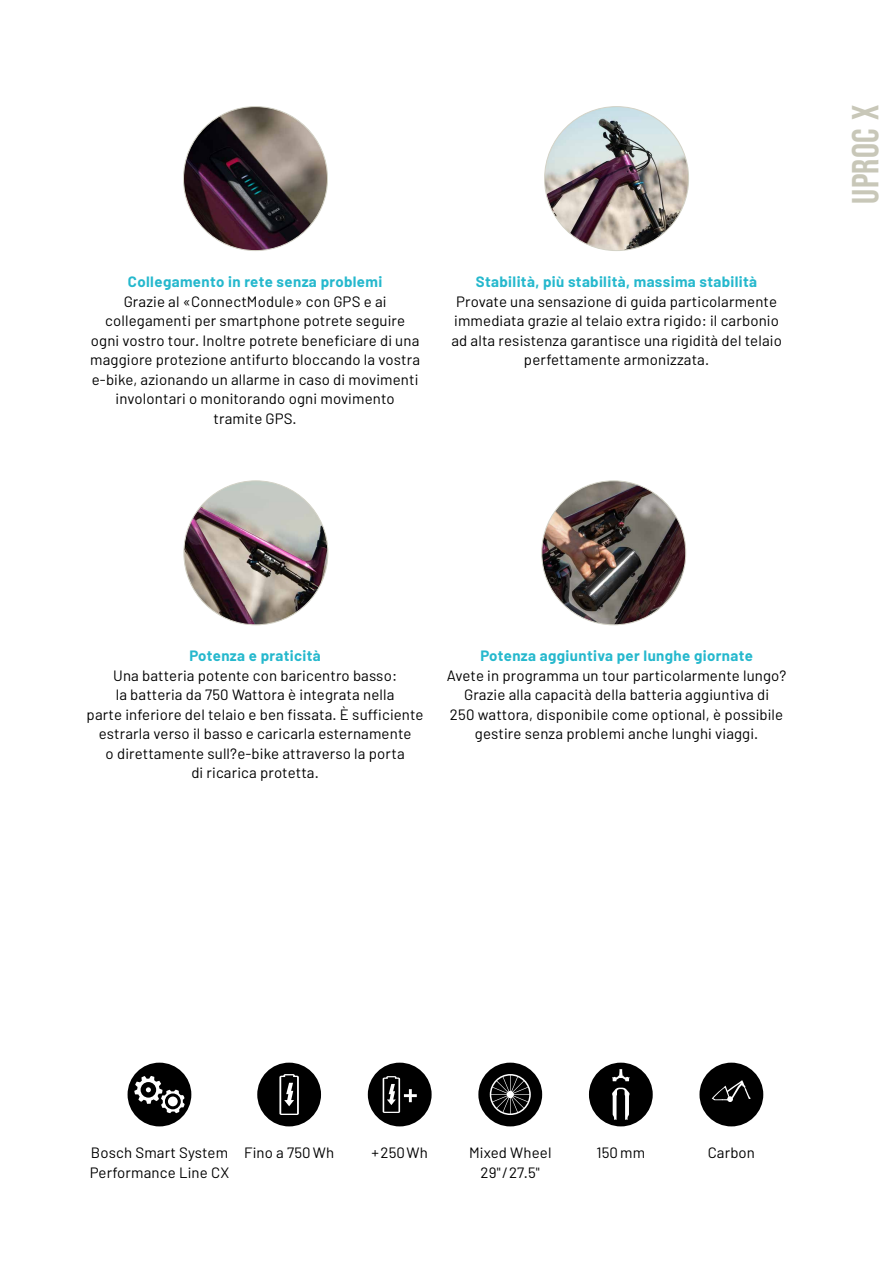
<style>
.page{position:relative;width:893px;height:1263px;background:#fff}
.page>*{position:absolute;margin:0;border:0;box-sizing:border-box;transform-origin:0 0}
.t1{font:37.5px "Bebas Neue";letter-spacing:.01em;color:#c8c7b8}
.t2{font:15px/19.5px "Barlow";letter-spacing:.01em;color:#000;text-align:center}
.t3{font:700 15px "Barlow";letter-spacing:.025em;color:#25b8cd}
</style>
<div class="page">
<img style="left:542px;top:481px;width:144px;height:144px;border-radius:72px">
<img style="left:545px;top:107px;width:144px;height:144px;border-radius:72px">
<img style="left:184px;top:481px;width:144px;height:144px;border-radius:72px">
<img style="left:183px;top:107px;width:144px;height:144px;border-radius:72px">
<div style="left:128px;top:1063px;width:63px;height:63px;background:#000;border-radius:50%"></div>
<svg style="left:134px;top:1076px;width:51px;height:37px"></svg>
<div style="left:257px;top:1063px;width:64px;height:63px;background:#000;border-radius:50%"></div>
<svg style="left:279px;top:1074px;width:20px;height:41px"></svg>
<div style="left:368px;top:1063px;width:64px;height:63px;background:#000;border-radius:50%"></div>
<svg style="left:383px;top:1076px;width:34px;height:37px"></svg>
<div style="left:478px;top:1063px;width:64px;height:63px;background:#000;border-radius:50%"></div>
<svg style="left:490px;top:1074px;width:41px;height:41px"></svg>
<div style="left:589px;top:1063px;width:64px;height:63px;background:#000;border-radius:50%"></div>
<svg style="left:612px;top:1088px;width:17px;height:32px"></svg>
<svg style="left:612px;top:1069px;width:18px;height:12px"></svg>
<div style="left:699px;top:1063px;width:64px;height:63px;background:#000;border-radius:50%"></div>
<svg style="left:711px;top:1080px;width:40px;height:22px"></svg>
<p class="t3" style="left:128px;top:272px;width:256px">Collegamento in rete senza problemi</p>
<p class="t2" style="left:90px;top:291px;width:331px">Grazie al «ConnectModule» con GPS e ai collegamenti per smartphone potrete seguire ogni vostro tour. Inoltre potrete beneficiare di una maggiore protezione antifurto bloccando la vostra e-bike, azionando un allarme in caso di movimenti involontari o monitorando ogni movimento tramite GPS.</p>
<p class="t3" style="left:476px;top:272px;width:283px">Stabilità, più stabilità, massima stabilità</p>
<p class="t2" style="left:451px;top:291px;width:332px">Provate una sensazione di guida particolarmente immediata grazie al telaio extra rigido: il carbonio ad alta resistenza garantisce una rigidità del telaio perfettamente armonizzata.</p>
<h1 class="t1" style="left:844px;top:204px;width:100px;rotate:-90deg">Uproc X</h1>
<p class="t3" style="left:189px;top:647px;width:133px">Potenza e praticità</p>
<p class="t2" style="left:87px;top:665px;width:338px">Una batteria potente con baricentro basso:<br>la batteria da 750 Wattora è integrata nella<br>parte inferiore del telaio e ben fissata. È sufficiente estrarla verso il basso e caricarla esternamente<br>o direttamente sull?e-bike attraverso la porta<br>di ricarica protetta.</p>
<p class="t3" style="left:480px;top:647px;width:274px">Potenza aggiuntiva per lunghe giornate</p>
<p class="t2" style="left:447px;top:665px;width:341px">Avete in programma un tour particolarmente lungo?<br>Grazie alla capacità della batteria aggiuntiva di<br>250 wattora, disponibile come optional, è possibile gestire senza problemi anche lunghi viaggi.</p>
<p class="t2" style="left:90px;top:1143px;width:141px;text-align:left">Bosch Smart System<br>Performance Line CX</p>
<p class="t2" style="left:244px;top:1143px;width:92px">Fino a 750Wh</p>
<p class="t2" style="left:372px;top:1143px;width:58px">+250Wh</p>
<p class="t2" style="left:469px;top:1143px;width:84px">Mixed Wheel<br>29"/27.5"</p>
<p class="t2" style="left:596px;top:1143px;width:50px">150 mm</p>
<p class="t2" style="left:708px;top:1143px;width:49px">Carbon</p>
</div>
